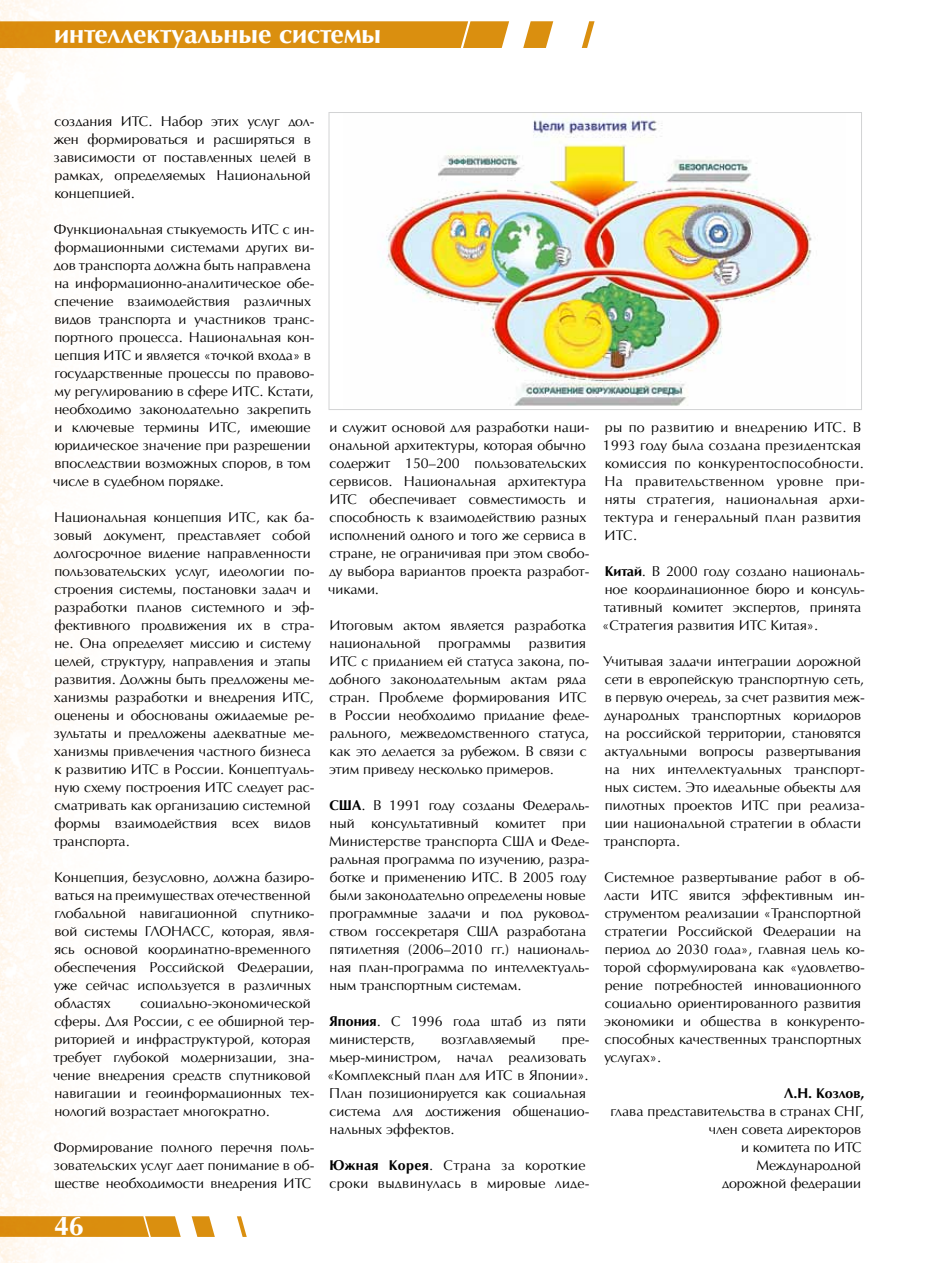
<style>
.page{position:relative;width:936px;height:1263px;background:#fff}
.page>*{position:absolute;margin:0;border:0;box-sizing:border-box;transform-origin:0 0}
.t1{font:700 27px "AG Opus High Resolution";color:#fff}
.t2{font:14.25px/18px "AG Opus High Resolution";color:#000}
.t3{font:14.25px/18px "AG Opus High Resolution";letter-spacing:.02em;color:#000}
.t4{font:700 14.25px "AG Opus High Resolution";color:#000}
.s1{font-weight:700}
</style>
<div class="page">
<img style="left:0;top:0;width:137px;height:1263px">
<svg style="left:0;top:21px;width:594px;height:27px;background:#de9b2a"></svg>
<svg style="left:0;top:1216px;width:247px;height:21px"></svg>
<img style="left:383px;top:120px;width:429px;height:286px">
<div style="left:328px;top:112px;width:533px;height:298px;border:1px solid #d2d3d4"></div>
<h1 class="t1" style="left:54px;top:18px;width:328px">интеллектуальные системы</h1>
<p class="t2" style="left:54px;top:112px;width:262px">создания ИТС. Набор этих услуг дол&shy;жен формироваться и расширяться в зависимости от поставленных целей в рамках, определяемых Национальной концепцией.</p>
<p class="t2" style="left:53px;top:220px;width:263px">Функциональная стыкуемость ИТС с ин&shy;формационными системами других ви&shy;дов транспорта должна быть направлена на информационно-аналитическое обе&shy;спечение взаимодействия различных видов транспорта и участников транс&shy;портного процесса. Национальная кон&shy;цепция ИТС и является «точкой входа» в государственные процессы по правово&shy;му регулированию в сфере ИТС. Кстати, необходимо законодательно закрепить и ключевые термины ИТС, имеющие юридическое значение при разрешении впоследствии возможных споров, в том числе в судебном порядке.</p>
<p class="t2" style="left:53px;top:508px;width:262px">Национальная концепция ИТС, как ба&shy;зовый документ, представляет собой долгосрочное видение направленности пользовательских услуг, идеологии по&shy;строения системы, постановки задач и разработки планов системного и эф&shy;фективного продвижения их в стра&shy;не. Она определяет миссию и систему целей, структуру, направления и этапы развития. Должны быть предложены ме&shy;ханизмы разработки и внедрения ИТС, оценены и обоснованы ожидаемые ре&shy;зультаты и предложены адекватные ме&shy;ханизмы привлечения частного бизнеса к развитию ИТС в России. Концептуаль&shy;ную схему построения ИТС следует рас&shy;сматривать как организацию системной формы взаимодействия всех видов транспорта.</p>
<p class="t2" style="left:54px;top:868px;width:262px">Концепция, безусловно, должна базиро&shy;ваться на преимуществах отечественной глобальной навигационной спутнико&shy;вой системы ГЛОНАСС, которая, явля&shy;ясь основой координатно-временного обеспечения Российской Федерации, уже сейчас используется в различных областях</p>
<p class="t2" style="left:53px;top:994px;width:263px;text-indent:87px">социально-экономической сферы. Для России, с ее обширной тер&shy;риторией и инфраструктурой, которая требует глубокой модернизации, зна&shy;чение внедрения средств спутниковой навигации и геоинформационных тех&shy;нологий возрастает многократно.</p>
<p class="t2" style="left:54px;top:1138px;width:262px;text-align:justify">Формирование полного перечня поль&shy;зовательских услуг дает понимание в об&shy;ществе необходимости внедрения ИТС</p>
<h1 class="t1" style="left:54px;top:1210px;width:32px">46</h1>
<p class="t2" style="left:328px;top:418px;width:263px">и служит основой для разработки наци&shy;ональной архитектуры, которая обычно содержит 150–200 пользовательских сервисов. Национальная архитектура ИТС обеспечивает совместимость и способность к взаимодействию разных исполнений одного и того же сервиса в стране, не ограничивая при этом свобо&shy;ду выбора вариантов проекта разработ&shy;чиками.</p>
<p class="t2" style="left:329px;top:616px;width:262px">Итоговым актом является разработка национальной программы развития ИТС с приданием ей статуса закона, по&shy;добного законодательным актам ряда стран. Проблеме формирования ИТС в России необходимо придание феде&shy;рального, межведомственного статуса, как это делается за рубежом. В связи с этим приведу несколько примеров.</p>
<p class="t2" style="left:329px;top:796px;width:262px"><span class="s1">США</span>. В 1991 году созданы Федераль&shy;ный консультативный комитет при Министерстве транспорта США и Феде&shy;ральная программа по изучению, разра&shy;ботке и применению ИТС. В 2005 году были законодательно определены новые программные задачи и под руковод&shy;ством госсекретаря США разработана пятилетняя (2006–2010 гг.) националь&shy;ная план-программа по интеллектуаль&shy;ным транспортным системам.</p>
<p class="t2" style="left:329px;top:1012px;width:258px"><span class="s1">Япония</span>. С 1996 года штаб из пяти министерств,</p>
<p class="t2" style="left:441px;top:1030px;width:96px">возглавляемый</p>
<p class="t2" style="left:327px;top:1030px;width:264px;text-indent:235px">пре&shy;мьер-министром, начал реализовать «Комплексный план для ИТС в Японии».<br>План позиционируется как социальная система для достижения общенацио&shy;нальных эффектов.</p>
<p class="t3" style="left:329px;top:1156px;width:261px"><span class="s1">Южная Корея</span>. Страна за короткие сроки выдвинулась в мировые лиде-</p>
<p class="t3" style="left:603px;top:418px;width:263px">ры по развитию и внедрению ИТС. В<br>1993 году была создана президентская комиссия по конкурентоспособности.<br>На правительственном уровне при&shy;няты стратегия, национальная архи&shy;тектура и генеральный план развития<br>ИТС.</p>
<p class="t2" style="left:602px;top:562px;width:264px"><span class="s1">Китай</span>. В 2000 году создано националь&shy;ное координационное бюро и консуль&shy;тативный комитет экспертов, принята «Стратегия развития ИТС Китая».</p>
<p class="t2" style="left:603px;top:652px;width:263px">Учитывая задачи интеграции дорожной сети в европейскую транспортную сеть, в первую очередь, за счет развития меж&shy;дународных транспортных коридоров на российской территории, становятся актуальными вопросы развертывания на них интеллектуальных транспорт&shy;ных систем. Это идеальные объекты для пилотных проектов ИТС при реализа&shy;ции национальной стратегии в области транспорта.</p>
<p class="t2" style="left:603px;top:868px;width:262px">Системное развертывание работ в об&shy;ласти ИТС явится эффективным ин&shy;струментом реализации «Транспортной стратегии Российской Федерации на период до 2030 года», главная цель ко&shy;торой сформулирована как «удовлетво&shy;рение потребностей инновационного социально ориентированного развития экономики и общества в конкуренто&shy;способных качественных транспортных услугах».</p>
<p class="t4" style="left:784px;top:1084px;width:82px">Л.Н. Козлов,</p>
<p class="t2" style="left:610px;top:1102px;width:255px;text-align:right">глава представительства в странах СНГ, член совета директоров<br>и комитета по ИТС<br>Международной<br>дорожной федерации</p>
</div>
